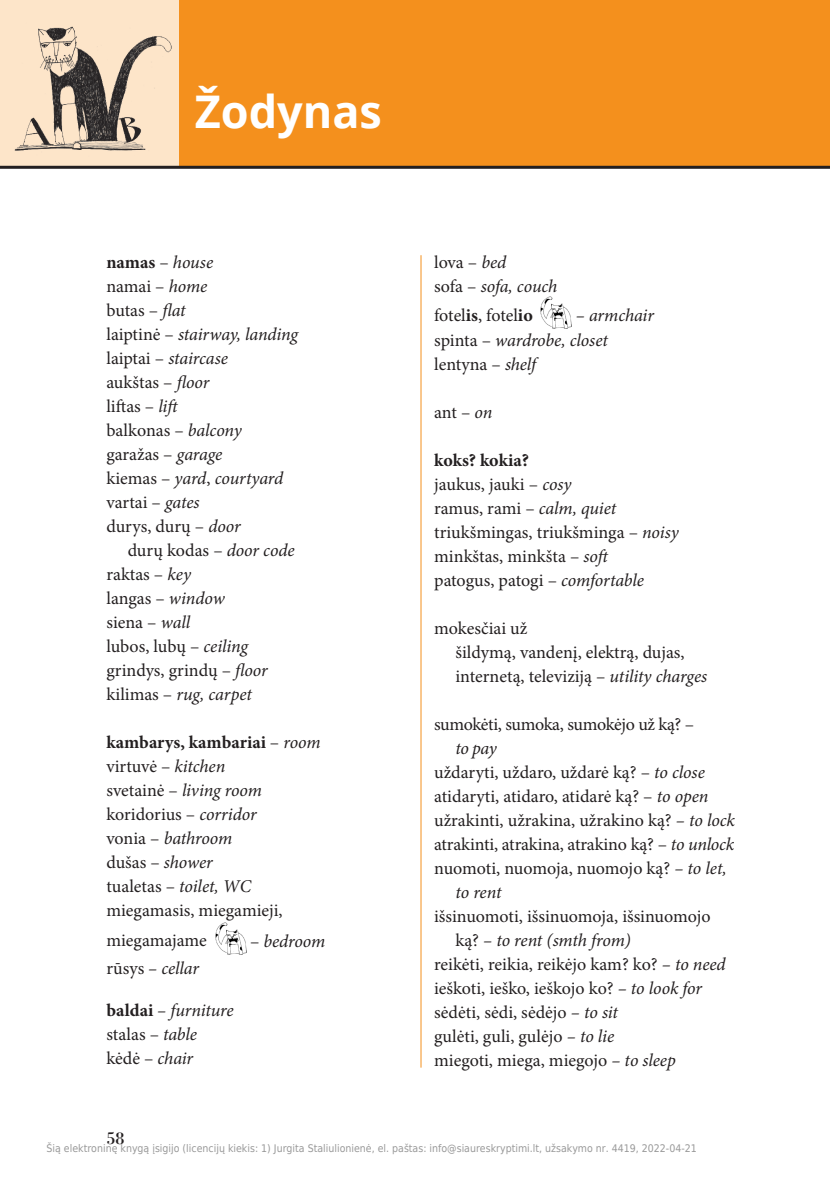
<style>
.page{position:relative;width:830px;height:1191px;background:#fff}
.page>*{position:absolute;margin:0;border:0;box-sizing:border-box;transform-origin:0 0}
.t1{font:700 45px "Open Sans";color:#fff}
.t2{font:18px/24px "Minion Pro";color:#231f20}
.t3{font:italic 18px/24px "Minion Pro";letter-spacing:-.01em;color:#231f20}
.t4{font:18px "Minion Pro";letter-spacing:-.025em;color:#231f20}
.t5{font:18px "Bodoni Std";color:#231f20}
.t6{font:10.5px "DejaVu Sans Condensed";color:#999}
.s1{font-weight:700}
.s2{font-style:italic}
.s3{font-style:normal}
.s4{font-weight:700;font-style:normal}
</style>
<div class="page">
<div style="left:0;top:0;width:829px;height:166px;background:#fde5c9"></div>
<div style="left:180px;top:0;width:649px;height:166px;background:#f4901d"></div>
<hr style="left:0;top:166px;width:829px;height:3px;background:#231f20">
<img style="left:14px;top:26px;width:158px;height:125px">
<hr style="left:420px;top:255px;width:1px;height:812px;background:#f4901d">
<img style="left:215px;top:922px;width:31px;height:32px">
<img style="left:540px;top:297px;width:31px;height:31px">
<h1 class="t1" style="left:195px;top:80px;width:189px">Žodynas</h1>
<p class="t2" style="left:106px;top:251px;width:193px"><span class="s1">namas</span> – <span class="s2">house<br></span>namai – <span class="s2">home<br></span>butas – <span class="s2">flat<br></span>laiptinė – <span class="s2">stairway, landing </span>laiptai – <span class="s2">staircase<br></span>aukštas – <span class="s2">floor<br></span>liftas – <span class="s2">lift<br></span>balkonas – <span class="s2">balcony </span>garažas – <span class="s2">garage<br></span>kiemas – <span class="s2">yard</span>, <span class="s2">courtyard </span>vartai – <span class="s2">gates<br></span>durys, durų – <span class="s2">door</span></p>
<p class="t2" style="left:106px;top:538px;width:190px;text-indent:21px">durų kodas – <span class="s2">door code </span>raktas – <span class="s2">key<br></span>langas – <span class="s2">window<br></span>siena – <span class="s2">wall<br></span>lubos, lubų – <span class="s2">ceiling </span>grindys, grindų – <span class="s2">floor </span>kilimas – <span class="s2">rug, carpet</span></p>
<p class="t2" style="left:106px;top:730px;width:215px"><span class="s1">kambarys, kambariai</span> – <span class="s2">room </span>virtuvė – <span class="s2">kitchen<br></span>svetainė – <span class="s2">living room </span>koridorius – <span class="s2">corridor<br></span>vonia – <span class="s2">bathroom<br></span>dušas – <span class="s2">shower<br></span>tualetas – <span class="s2">toilet, WC </span>miegamasis, miegamieji,</p>
<p class="t2" style="left:106px;top:928px;width:102px">miegamajame</p>
<p class="t3" style="left:250px;top:928px;width:77px"><span class="s3">–</span> bedroom</p>
<p class="t3" style="left:106px;top:955px;width:94px"><span class="s3">rūsys</span> – cellar</p>
<p class="t3" style="left:106px;top:997px;width:129px"><span class="s4">baldai</span> – furniture <span class="s3">stalas –</span> table <span class="s3">kėdė –</span> chair</p>
<p class="t3" style="left:434px;top:250px;width:125px"><span class="s3">lova –</span> bed<br><span class="s3">sofa –</span> sofa, couch</p>
<p class="t2" style="left:434px;top:303px;width:100px">fotel<span class="s1">is</span>, fotel<span class="s1">io</span></p>
<p class="t3" style="left:434px;top:303px;width:221px;line-height:24.8px;text-indent:142px">– armchair <span class="s3">spinta –</span> wardrobe, closet <span class="s3">lentyna –</span> shelf</p>
<p class="t2" style="left:434px;top:401px;width:60px">ant – <span class="s2">on</span></p>
<p class="t2" style="left:434px;top:449px;width:246px"><span class="s1">koks? kokia?<br></span>jaukus, jauki – <span class="s2">cosy<br></span>ramus, rami – <span class="s2">calm, quiet </span>triukšmingas, triukšminga – <span class="s2">noisy </span>minkštas, minkšta – <span class="s2">soft<br></span>patogus, patogi – <span class="s2">comfortable</span></p>
<p class="t2" style="left:455px;top:617px;width:253px;text-indent:-21px">mokesčiai už<br>šildymą, vandenį, elektrą, dujas, internetą, televiziją – <span class="s2">utility charges</span></p>
<p class="t4" style="left:434px;top:712px;width:261px">sumokėti, sumoka, sumokėjo už ką? –</p>
<p class="t3" style="left:455px;top:736px;width:43px">to pay</p>
<p class="t2" style="left:434px;top:761px;width:272px">uždaryti, uždaro, uždarė ką? – <span class="s2">to close</span></p>
<p class="t2" style="left:434px;top:785px;width:276px">atidaryti, atidaro, atidarė ką? – <span class="s2">to open</span></p>
<p class="t2" style="left:434px;top:808px;width:302px">užrakinti, užrakina, užrakino ką? <span class="s2">– to lock</span></p>
<p class="t2" style="left:434px;top:832px;width:301px">atrakinti, atrakina, atrakino ką? – <span class="s2">to unlock</span></p>
<p class="t2" style="left:434px;top:856px;width:294px">nuomoti, nuomoja, nuomojo ką? <span class="s2">– to let,</span></p>
<p class="t3" style="left:455px;top:880px;width:48px">to rent</p>
<p class="t2" style="left:434px;top:904px;width:278px">išsinuomoti, išsinuomoja, išsinuomojo</p>
<p class="t3" style="left:455px;top:928px;width:177px"><span class="s3">ką?</span> – to rent (smth from)</p>
<p class="t2" style="left:434px;top:952px;width:293px">reikėti, reikia, reikėjo kam? ko? <span class="s2">– to need</span></p>
<p class="t2" style="left:434px;top:976px;width:269px">ieškoti, ieško, ieškojo ko? <span class="s2">– to look for</span></p>
<p class="t2" style="left:434px;top:1000px;width:185px">sėdėti, sėdi, sėdėjo <span class="s2">– to sit</span></p>
<p class="t2" style="left:434px;top:1024px;width:181px">gulėti, guli, gulėjo <span class="s2">– to lie</span></p>
<p class="t2" style="left:434px;top:1048px;width:243px">miegoti, miega, miegojo <span class="s2">– to sleep</span></p>
<p class="t5" style="left:106px;top:1127px;width:19px">58</p>
<p class="t6" style="left:46px;top:1141px;width:651px">Šią elektroninę knygą įsigijo (licencijų kiekis: 1) Jurgita Staliulionienė, el. paštas: info@siaureskryptimi.lt, užsakymo nr. 4419, 2022-04-21</p>
</div>
